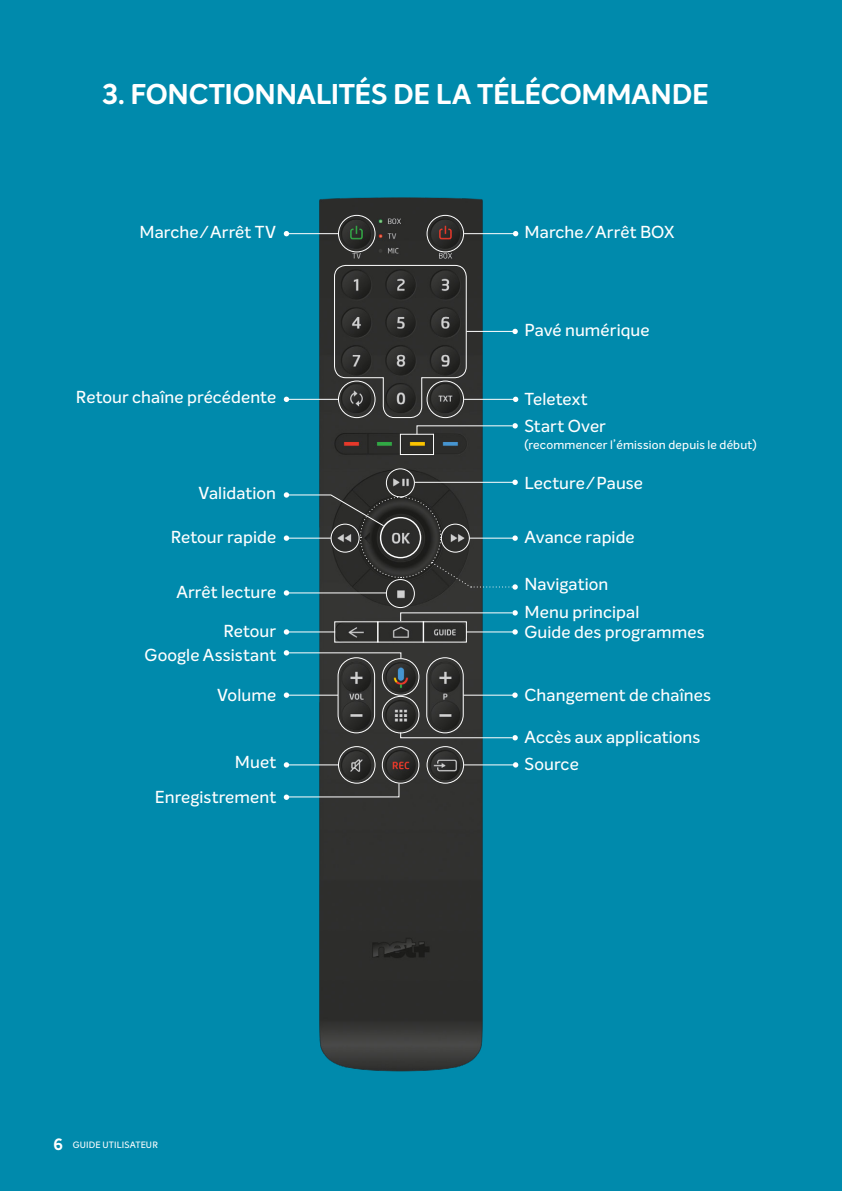
<style>
.page{position:relative;width:842px;height:1191px;background:#008aac}
.page>*{position:absolute;margin:0;border:0;box-sizing:border-box;transform-origin:0 0}
.t1{font:700 28px "Intelo";letter-spacing:-.01em;color:#fff}
.t2{font:500 17px "Intelo Alt";letter-spacing:.005em;color:#fff}
.t3{font:500 12px "Intelo Alt";letter-spacing:.02em;color:#fff}
.t4{font:500 9px "Intelo Alt";letter-spacing:.015em;color:#fff}
.s1{font-family:"Intelo";font-weight:700;font-size:16px}
</style>
<div class="page">
<img style="left:314px;top:198px;width:171px;height:874px">
<div style="left:427px;top:215px;width:37px;height:37px;border:1px solid #fff;border-radius:50%"></div>
<hr style="left:464px;top:233px;width:52px;height:1px;background:#fff">
<svg style="left:513px;top:231px;width:5px;height:5px"></svg>
<div style="left:338px;top:215px;width:38px;height:37px;border:1px solid #fff;border-radius:50%"></div>
<hr style="left:286px;top:233px;width:52px;height:1px;background:#fff">
<svg style="left:284px;top:231px;width:5px;height:5px"></svg>
<div style="left:386px;top:468px;width:29px;height:29px;border:1px solid #fff;border-radius:50%"></div>
<div style="left:386px;top:579px;width:29px;height:29px;border:1px solid #fff;border-radius:50%"></div>
<hr style="left:415px;top:482px;width:100px;height:1px;background:#fff">
<svg style="left:512px;top:479px;width:6px;height:6px"></svg>
<svg style="left:284px;top:492px;width:234px;height:103px"></svg>
<hr style="left:286px;top:631px;width:49px;height:1px;background:#fff">
<svg style="left:284px;top:629px;width:5px;height:5px"></svg>
<hr style="left:286px;top:694px;width:52px;height:1px;background:#fff">
<svg style="left:284px;top:692px;width:5px;height:6px"></svg>
<hr style="left:463px;top:694px;width:52px;height:1px;background:#fff">
<svg style="left:512px;top:692px;width:6px;height:6px"></svg>
<div style="left:382px;top:696px;width:37px;height:37px;border:1px solid #fff;border-radius:50%"></div>
<div style="left:382px;top:658px;width:37px;height:37px;border:1px solid #fff;border-radius:50%"></div>
<div style="left:427px;top:746px;width:37px;height:37px;border:1px solid #fff;border-radius:50%"></div>
<hr style="left:464px;top:764px;width:52px;height:1px;background:#fff">
<svg style="left:513px;top:762px;width:5px;height:5px"></svg>
<hr style="left:286px;top:399px;width:52px;height:1px;background:#fff">
<svg style="left:284px;top:397px;width:5px;height:5px"></svg>
<div style="left:338px;top:746px;width:38px;height:37px;border:1px solid #fff;border-radius:50%"></div>
<hr style="left:286px;top:764px;width:52px;height:1px;background:#fff">
<svg style="left:284px;top:762px;width:5px;height:5px"></svg>
<svg style="left:333px;top:264px;width:185px;height:191px"></svg>
<svg style="left:400px;top:731px;width:118px;height:9px"></svg>
<svg style="left:284px;top:650px;width:118px;height:9px"></svg>
<svg style="left:334px;top:610px;width:184px;height:33px"></svg>
<div style="left:338px;top:657px;width:37px;height:76px;border:1px solid #fff;border-radius:18px"></div>
<div style="left:426px;top:657px;width:38px;height:76px;border:1px solid #fff;border-radius:18px"></div>
<div style="left:382px;top:746px;width:37px;height:37px;border:1px solid #fff;border-radius:50%"></div>
<svg style="left:284px;top:782px;width:116px;height:18px"></svg>
<p class="t1" style="left:102px;top:76px;width:608px">3. FONCTIONNALITÉS DE LA TÉLÉCOMMANDE</p>
<p class="t2" style="left:139px;top:221px;width:138px">Marche / Arrêt TV</p>
<p class="t2" style="left:524px;top:221px;width:152px">Marche / Arrêt BOX</p>
<p class="t2" style="left:76px;top:386px;width:202px">Retour chaîne précédente</p>
<p class="t2" style="left:199px;top:483px;width:79px">Validation</p>
<p class="t2" style="left:171px;top:526px;width:107px">Retour rapide</p>
<p class="t2" style="left:176px;top:581px;width:101px">Arrêt lecture</p>
<p class="t2" style="left:223px;top:620px;width:54px">Retour</p>
<p class="t2" style="left:145px;top:644px;width:133px">Google Assistant</p>
<p class="t2" style="left:217px;top:684px;width:60px">Volume</p>
<p class="t2" style="left:235px;top:751px;width:43px">Muet</p>
<p class="t2" style="left:155px;top:787px;width:123px">Enregistrement</p>
<p class="t4" style="left:54px;top:1138px;width:106px"><span class="s1">6</span> GUIDE UTILISATEUR</p>
<p class="t2" style="left:524px;top:320px;width:127px">Pavé numérique</p>
<p class="t2" style="left:524px;top:388px;width:65px">Teletext</p>
<p class="t2" style="left:524px;top:415px;width:83px">Start Over</p>
<p class="t3" style="left:524px;top:437px;width:234px">(recommencer l’émission depuis le début)</p>
<p class="t2" style="left:524px;top:472px;width:120px">Lecture / Pause</p>
<p class="t2" style="left:524px;top:526px;width:112px">Avance rapide</p>
<p class="t2" style="left:524px;top:573px;width:85px">Navigation</p>
<p class="t2" style="left:524px;top:602px;width:116px">Menu principal</p>
<p class="t2" style="left:524px;top:621px;width:182px">Guide des programmes</p>
<p class="t2" style="left:524px;top:684px;width:188px">Changement de chaînes</p>
<p class="t2" style="left:524px;top:726px;width:177px">Accès aux applications</p>
<p class="t2" style="left:524px;top:754px;width:56px">Source</p>
</div>
